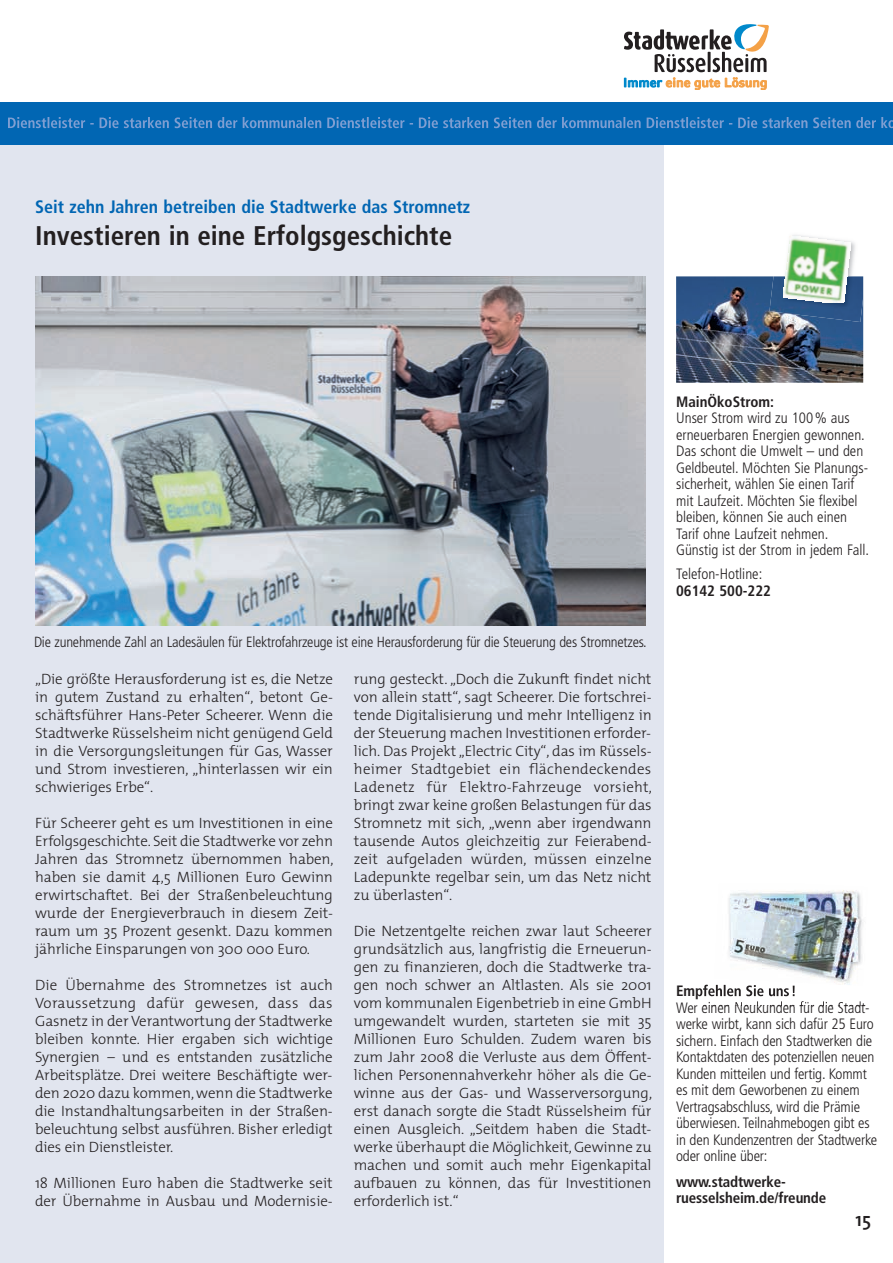
<style>
.page{position:relative;width:893px;height:1263px;background:#fff}
.page>*{position:absolute;margin:0;border:0;box-sizing:border-box;transform-origin:0 0}
.t1{font:700 condensed 27px "Frutiger";color:#231f20}
.t2{font:600 19.5px "The Mix";color:#231f20}
.t3{font:700 condensed 18px "Frutiger";color:#0166b3}
.t4{font:300 15px/18px "The Mix";letter-spacing:-.005em;color:#231f20;text-align:justify}
.t5{font:300 condensed 15px/16.5px "Frutiger";letter-spacing:-.01em;color:#231f20}
.t6{font:700 condensed 15px/16.5px "Frutiger";letter-spacing:-.01em;color:#231f20}
.t7{font:300 condensed 14.7px "Frutiger";letter-spacing:-.015em;color:#231f20}
</style>
<div class="page">
<div style="left:0;top:145px;width:663px;height:1118px;background:#e1e5ef"></div>
<div style="left:0;top:102px;width:893px;height:43px;background:#0166b3"></div>
<svg style="left:624px;top:24px;width:145px;height:66px"></svg>
<img style="left:676px;top:276px;width:187px;height:107px">
<img style="left:850px;top:241px;width:14px;height:56px">
<img style="left:769px;top:276px;width:94px;height:46px">
<img style="left:783px;top:235px;width:67px;height:68px">
<img style="left:35px;top:276px;width:611px;height:349px">
<img style="left:698px;top:985px;width:85px;height:12px">
<svg style="left:784px;top:986px;width:11px;height:10px"></svg>
<img style="left:704px;top:1001px;width:89px;height:4px">
<img style="left:714px;top:890px;width:149px;height:96px">
<p class="t3" style="left:35px;top:200px;width:436px">Seit zehn Jahren betreiben die Stadtwerke das Stromnetz</p>
<h1 class="t1" style="left:35px;top:225px;width:419px">Investieren in eine Erfolgsgeschichte</h1>
<p class="t7" style="left:34px;top:636px;width:614px">Die zunehmende Zahl an Ladesäulen für Elektrofahrzeuge ist eine Herausforderung für die Steuerung des Stromnetzes.</p>
<p class="t4" style="left:35px;top:669px;width:299px">„Die größte Herausforderung ist es, die Netze in gutem Zustand zu erhalten“, betont Ge&shy;schäftsführer Hans-Peter Scheerer. Wenn die Stadtwerke Rüsselsheim nicht genügend Geld in die Versorgungsleitungen für Gas, Wasser und Strom investieren, „hinterlassen wir ein schwieriges Erbe“.</p>
<p class="t4" style="left:35px;top:813px;width:300px">Für Scheerer geht es um Investitionen in eine Erfolgsgeschichte. Seit die Stadtwerke vor zehn Jahren das Stromnetz übernommen haben, haben sie damit 4,5 Millionen Euro Gewinn erwirtschaftet. Bei der Straßenbeleuchtung wurde der Energieverbrauch in diesem Zeit&shy;raum um 35 Prozent gesenkt. Dazu kommen jährliche Einsparungen von 300 000 Euro.</p>
<p class="t4" style="left:35px;top:975px;width:299px">Die Übernahme des Stromnetzes ist auch Voraussetzung dafür gewesen, dass das Gasnetz in der Verantwortung der Stadtwerke bleiben konnte. Hier ergaben sich wichtige Synergien – und es entstanden zusätzliche Arbeitsplätze. Drei weitere Beschäftigte wer&shy;den 2020 dazu kommen, wenn die Stadtwerke die Instandhaltungsarbeiten in der Straßen&shy;beleuchtung selbst ausführen. Bisher erledigt dies ein Dienstleister.</p>
<p class="t4" style="left:35px;top:1173px;width:299px">18 Millionen Euro haben die Stadtwerke seit der Übernahme in Ausbau und Modernisie-</p>
<p class="t4" style="left:354px;top:669px;width:300px">rung gesteckt. „Doch die Zukunft findet nicht von allein statt“, sagt Scheerer. Die fortschrei&shy;tende Digitalisierung und mehr Intelligenz in der Steuerung machen Investitionen erforder&shy;lich. Das Projekt „Electric City“, das im Rüssels&shy;heimer Stadtgebiet ein flächendeckendes Ladenetz für Elektro-Fahrzeuge vorsieht, bringt zwar keine großen Belastungen für das Stromnetz mit sich, „wenn aber irgendwann tausende Autos gleichzeitig zur Feierabend&shy;zeit aufgeladen würden, müssen einzelne Ladepunkte regelbar sein, um das Netz nicht zu überlasten“.</p>
<p class="t4" style="left:354px;top:921px;width:300px">Die Netzentgelte reichen zwar laut Scheerer grundsätzlich aus, langfristig die Erneuerun&shy;gen zu finanzieren, doch die Stadtwerke tra&shy;gen noch schwer an Altlasten. Als sie 2001 vom kommunalen Eigenbetrieb in eine GmbH umgewandelt wurden, starteten sie mit 35<br>Millionen Euro Schulden. Zudem waren bis zum Jahr 2008 die Verluste aus dem Öffent&shy;lichen Personennahverkehr höher als die Ge&shy;winne aus der Gas- und Wasserversorgung, erst danach sorgte die Stadt Rüsselsheim für einen Ausgleich. „Seitdem haben die Stadt&shy;werke überhaupt die Möglichkeit, Gewinne zu machen und somit auch mehr Eigenkapital aufbauen zu können, das für Investitionen erforderlich ist.“</p>
<p class="t6" style="left:676px;top:394px;width:100px">MainÖkoStrom:</p>
<p class="t5" style="left:676px;top:411px;width:195px">Unser Strom wird zu 100% aus erneuerbaren Energien gewonnen.<br>Das schont die Umwelt – und den<br>Geldbeutel. Möchten Sie Planungs&shy;sicherheit, wählen Sie einen Tarif mit Laufzeit. Möchten Sie flexibel bleiben, können Sie auch einen<br>Tarif ohne Laufzeit nehmen.<br>Günstig ist der Strom in jedem Fall.</p>
<p class="t5" style="left:676px;top:567px;width:88px">Telefon-Hotline:</p>
<p class="t6" style="left:676px;top:583px;width:96px">06142 500-222</p>
<p class="t5" style="left:676px;top:1000px;width:203px">Wer einen Neukunden für die Stadt&shy;werke wirbt, kann sich dafür 25 Euro sichern. Einfach den Stadtwerken die Kontaktdaten des potenziellen neuen Kunden mitteilen und fertig. Kommt es mit dem Geworbenen zu einem Vertragsabschluss, wird die Prämie überwiesen. Teilnahmebogen gibt es in den Kundenzentren der Stadtwerke oder online über:</p>
<p class="t6" style="left:676px;top:1174px;width:152px">www.stadtwerke&shy;ruesselsheim.de/freunde</p>
<h2 class="t2" style="left:855px;top:1203px;width:17px">15</h2>
</div>
